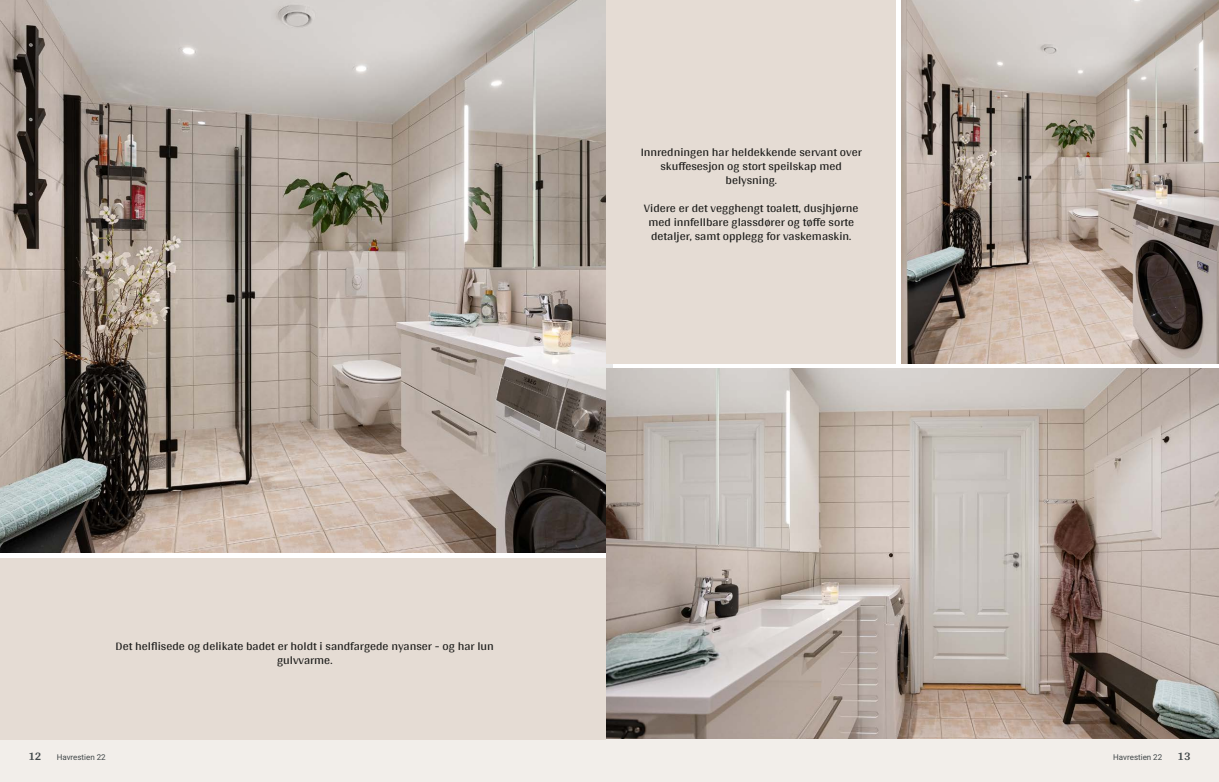
<style>
.page{position:relative;width:1219px;height:782px;background:#fff}
.page>*{position:absolute;margin:0;border:0;box-sizing:border-box;transform-origin:0 0}
.t1{font:12px/14px "Arya";color:#1d1d1b;text-align:center}
.t2{font:700 12px "Arya";color:#414749}
.t3{font:8px "Roboto Vitec";color:#414749}
</style>
<div class="page">
<img style="left:0;top:0;width:612px;height:552px">
<div style="left:0;top:739px;width:612px;height:42px;background:#f2eeea"></div>
<div style="left:0;top:558px;width:612px;height:181px;background:#e5dcd4"></div>
<img style="left:607px;top:369px;width:612px;height:370px">
<img style="left:901px;top:0;width:318px;height:363px">
<div style="left:607px;top:739px;width:612px;height:42px;background:#f2eeea"></div>
<div style="left:607px;top:0;width:289px;height:363px;background:#e5dcd4"></div>
<p class="t1" style="left:641px;top:144px;width:223px">Innredningen har heldekkende servant over skuffesesjon og stort speilskap med belysning.</p>
<p class="t1" style="left:644px;top:200px;width:216px">Videre er det vegghengt toalett, dusjhjørne med innfellbare glassdører og tøffe sorte detaljer, samt opplegg for vaskemaskin.</p>
<p class="t1" style="left:116px;top:638px;width:380px">Det helflisede og delikate badet er holdt i sandfargede nyanser - og har lun gulvvarme.</p>
<p class="t2" style="left:28px;top:749px;width:15px">12</p>
<p class="t3" style="left:57px;top:751px;width:51px">Havrestien 22</p>
<p class="t3" style="left:1113px;top:751px;width:51px">Havrestien 22</p>
<p class="t2" style="left:1177px;top:749px;width:15px">13</p>
</div>
